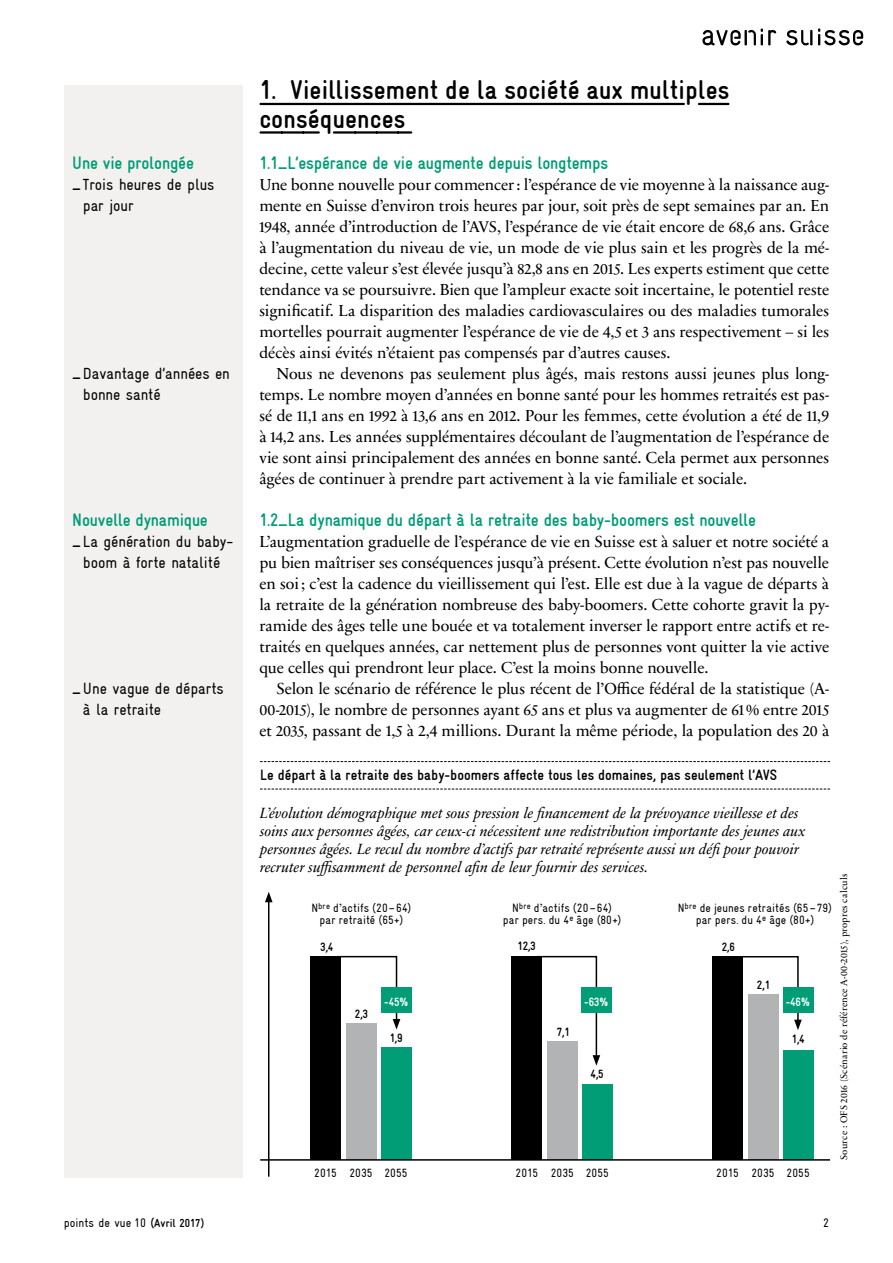
<style>
.page{position:relative;width:893px;height:1263px;background:#fff}
.page>*{position:absolute;margin:0;border:0;box-sizing:border-box;transform-origin:0 0}
.t1{font:700 condensed 27px/28.5px "Gravur";letter-spacing:.005em;color:#000}
.t2{font:700 condensed 18px "Gravur";letter-spacing:-.01em;color:#009d77}
.t3{font:16.2px/21px "Sabon Next LT Pro";letter-spacing:-.005em;color:#000;text-align:justify}
.t4{font:condensed 16.2px/21px "Gravur";letter-spacing:-.005em;color:#000}
.t5{font:italic 15px/18px "Sabon Next LT Pro";color:#000}
.t6{font:700 condensed 15px "Gravur";color:#000}
.t7{font:condensed 12.3px "Gravur";letter-spacing:.005em;color:#000}
.t8{font:condensed 12px/12px "Gravur";letter-spacing:.005em;color:#000;text-align:center}
.t9{font:700 condensed 12px "Gravur";color:#000}
.t10{font:700 condensed 12px "Gravur";color:#fff}
.t11{font:9.75px "Sabon Next LT Pro";letter-spacing:.025em;color:#000}
.s1{font-weight:700}
.s2{font-size:15.75px}
.s3{font-family:"Sabon Next LT Pro";font-stretch:normal}
.s4{font-weight:700;font-size:11.7px}
</style>
<div class="page">
<svg style="left:702px;top:29px;width:74px;height:16px"></svg>
<svg style="left:786px;top:30px;width:26px;height:15px"></svg>
<svg style="left:818px;top:28px;width:45px;height:17px"></svg>
<div style="left:64px;top:85px;width:178px;height:1092px;background:#f3f1ef"></div>
<svg style="left:260px;top:103px;width:424px;height:2px"></svg>
<svg style="left:699px;top:103px;width:29px;height:2px"></svg>
<svg style="left:260px;top:131px;width:59px;height:3px"></svg>
<svg style="left:334px;top:131px;width:77px;height:3px"></svg>
<svg style="left:337px;top:955px;width:63px;height:74px"></svg>
<svg style="left:536px;top:955px;width:64px;height:111px"></svg>
<svg style="left:743px;top:956px;width:59px;height:74px"></svg>
<div style="left:713px;top:956px;width:30px;height:203px;background:#000"></div>
<div style="left:512px;top:956px;width:30px;height:203px;background:#000"></div>
<div style="left:311px;top:956px;width:30px;height:203px;background:#000"></div>
<div style="left:748px;top:994px;width:30px;height:165px;background:#b1b3b4"></div>
<div style="left:547px;top:1041px;width:30px;height:118px;background:#b1b3b4"></div>
<div style="left:346px;top:1023px;width:30px;height:136px;background:#b1b3b4"></div>
<div style="left:783px;top:1049px;width:30px;height:110px;background:#009d77"></div>
<div style="left:582px;top:1084px;width:30px;height:75px;background:#009d77"></div>
<div style="left:381px;top:1047px;width:30px;height:112px;background:#009d77"></div>
<div style="left:381px;top:987px;width:31px;height:26px;background:#009d77"></div>
<div style="left:581px;top:987px;width:31px;height:26px;background:#009d77"></div>
<div style="left:783px;top:987px;width:30px;height:26px;background:#009d77"></div>
<hr style="left:260px;top:1159px;width:570px;height:2px;background:#000">
<hr style="left:268px;top:900px;width:1px;height:277px;background:#000">
<svg style="left:265px;top:892px;width:8px;height:10px"></svg>
<svg style="left:260px;top:761px;width:570px;height:1px"></svg>
<svg style="left:260px;top:789px;width:570px;height:1px"></svg>
<p class="t2" style="left:72px;top:153px;width:123px">Une vie prolongée</p>
<p class="t4" style="left:83px;top:174px;width:133px;text-indent:-11px"><span class="s1">_</span>Trois heures de plus par jour</p>
<p class="t4" style="left:83px;top:363px;width:149px;text-indent:-11px"><span class="s1">_</span>Davantage d’années en bonne santé</p>
<p class="t2" style="left:72px;top:510px;width:137px">Nouvelle dynamique</p>
<p class="t4" style="left:72px;top:531px;width:163px;text-align:center"><span class="s1">_</span>La génération du baby&shy;boom à forte natalité</p>
<p class="t4" style="left:83px;top:678px;width:142px;text-indent:-11px"><span class="s1">_</span>Une vague de départs à la retraite</p>
<h1 class="t1" style="left:259px;top:76px;width:472px">1. Vieillissement de la société aux multiples conséquences</h1>
<p class="t2" style="left:259px;top:153px;width:350px">1.1_L’espérance de vie augmente depuis longtemps</p>
<p class="t3" style="left:259px;top:173px;width:571px">Une bonne nouvelle pour commencer: l’espérance de vie moyenne à la naissance aug&shy;mente en Suisse d’environ trois heures par jour, soit près de sept semaines par an. En <span class="s2">1948</span>, année d’introduction de l’<span class="s2">AVS</span>, l’espérance de vie était encore de <span class="s2">68</span>,6 ans. Grâce à l’augmentation du niveau de vie, un mode de vie plus sain et les progrès de la mé&shy;decine, cette valeur s’est élevée jusqu’à <span class="s2">82</span>,8 ans en <span class="s2">2015</span>. Les experts estiment que cette tendance va se poursuivre. Bien que l’ampleur exacte soit incertaine, le potentiel reste significatif. La disparition des maladies cardiovasculaires ou des maladies tumorales mortelles pourrait augmenter l’espérance de vie de 4,5 et 3 ans respectivement – si les décès ainsi évités n’étaient pas compensés par d’autres causes.</p>
<p class="t3" style="left:259px;top:362px;width:571px;text-indent:17px">Nous ne devenons pas seulement plus âgés, mais restons aussi jeunes plus long&shy;temps. Le nombre moyen d’années en bonne santé pour les hommes retraités est pas&shy;sé de <span class="s2">11</span>,1 ans en <span class="s2">1992</span> à <span class="s2">13</span>,6 ans en <span class="s2">2012</span>. Pour les femmes, cette évolution a été de <span class="s2">11</span>,9 à <span class="s2">14</span>,2 ans. Les années supplémentaires découlant de l’augmentation de l’espérance de vie sont ainsi principalement des années en bonne santé. Cela permet aux personnes âgées de continuer à prendre part activement à la vie familiale et sociale.</p>
<p class="t2" style="left:259px;top:510px;width:498px">1.2_La dynamique du départ à la retraite des baby-boomers est nouvelle</p>
<p class="t3" style="left:259px;top:530px;width:571px">L’augmentation graduelle de l’espérance de vie en Suisse est à saluer et notre société a pu bien maîtriser ses conséquences jusqu’à présent. Cette évolution n’est pas nouvelle en soi; c’est la cadence du vieillissement qui l’est. Elle est due à la vague de départs à la retraite de la génération nombreuse des baby-boomers. Cette cohorte gravit la py&shy;ramide des âges telle une bouée et va totalement inverser le rapport entre actifs et re&shy;traités en quelques années, car nettement plus de personnes vont quitter la vie active que celles qui prendront leur place. C’est la moins bonne nouvelle.</p>
<p class="t3" style="left:259px;top:677px;width:571px;text-indent:17px">Selon le scénario de référence le plus récent de l’Office fédéral de la statistique (A-<span class="s2">00</span>-<span class="s2">2015</span>), le nombre de personnes ayant <span class="s2">65</span> ans et plus va augmenter de <span class="s2">61</span>% entre <span class="s2">2015 </span>et <span class="s2">2035</span>, passant de 1,5 à 2,4 millions. Durant la même période, la population des <span class="s2">20</span> à</p>
<p class="t6" style="left:260px;top:766px;width:518px">Le départ à la retraite des baby-boomers affecte tous les domaines, pas seulement l’AVS</p>
<p class="t5" style="left:260px;top:803px;width:547px">L’évolution démographique met sous pression le financement de la prévoyance vieillesse et des soins aux personnes âgées, car ceux-ci nécessitent une redistribution importante des jeunes aux personnes âgées. Le recul du nombre d’actifs par retraité représente aussi un défi pour pouvoir recruter suffisamment de personnel afin de leur fournir des services.</p>
<p class="t8" style="left:311px;top:902px;width:102px">N<sup>bre</sup> d<span class="s3">’</span>actifs (20–64) par retraité (65+)</p>
<p class="t8" style="left:503px;top:902px;width:120px">N<sup>bre</sup> d<span class="s3">’</span>actifs (20–64) par pers. du 4<sup>e</sup> âge (80+)</p>
<p class="t8" style="left:678px;top:902px;width:156px">N<sup>bre</sup> de jeunes retraités (65–79) par pers. du 4<sup>e</sup> âge (80+)</p>
<p class="t9" style="left:320px;top:940px;width:15px">3,4</p>
<p class="t9" style="left:355px;top:1007px;width:15px">2,3</p>
<p class="t9" style="left:517px;top:939px;width:20px">12,3</p>
<p class="t9" style="left:722px;top:940px;width:15px">2,6</p>
<p class="t9" style="left:757px;top:978px;width:15px">2,1</p>
<p class="t10" style="left:384px;top:995px;width:26px">-45%</p>
<p class="t10" style="left:584px;top:995px;width:26px">-63%</p>
<p class="t10" style="left:786px;top:995px;width:26px">-46%</p>
<p class="t9" style="left:390px;top:1031px;width:14px">1,9</p>
<p class="t9" style="left:557px;top:1025px;width:14px">7,1</p>
<p class="t9" style="left:590px;top:1067px;width:15px">4,5</p>
<p class="t9" style="left:792px;top:1032px;width:15px">1,4</p>
<p class="t8" style="left:314px;top:1167px;width:95px">2015 2035 2055</p>
<p class="t8" style="left:516px;top:1167px;width:95px">2015 2035 2055</p>
<p class="t8" style="left:716px;top:1167px;width:95px">2015 2035 2055</p>
<p class="t11" style="left:836px;top:1160px;width:288px;rotate:-90deg">Source : OFS 2016 (Scénario de référence A-00-2015), propres calculs</p>
<p class="t7" style="left:64px;top:1216px;width:142px">points de vue 10 <span class="s1">(</span><span class="s4">Avril 2017)</span></p>
<p class="t7" style="left:823px;top:1216px;width:7px">2</p>
</div>
